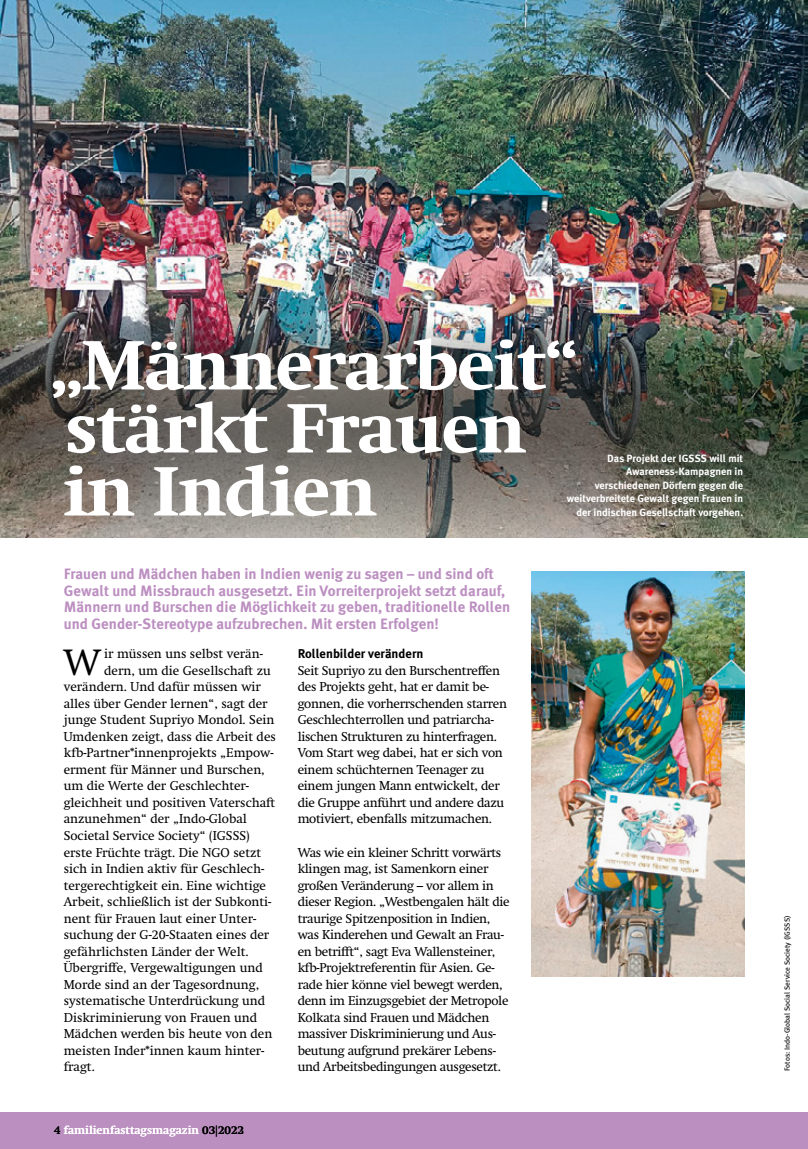
<style>
.page{position:relative;width:808px;height:1149px;background:#fff}
.page>*{position:absolute;margin:0;border:0;box-sizing:border-box;transform-origin:0 0}
.t1{font:800 67.5px/63px "Swift";letter-spacing:-.015em;color:#fff}
.t2{font:36.3px "Swift";color:#000}
.t3{font:700 15px/16.5px "Meta Plus";color:#bc8fc1}
.t4{font:12.75px/16.5px "Swift";letter-spacing:-.02em;color:#000}
.t5{font:12.75px "Swift";color:#000}
._06_ZwiTi{font:700 12.75px "Meta Plus";color:#000}
.t6{font:700 11.25px "Swift";color:#fff}
.t7{font:700 11.25px "Swift";color:#000}
.t8{font:700 10.5px/13.5px "Meta Plus";color:#fff;text-align:right}
.t9{font:7.5px "Meta Plus Lining";color:#000}
.s1{color:#000}
</style>
<div class="page">
<div style="left:0;top:1112px;width:808px;height:36px;background:#bc8fc1"></div>
<img style="left:0;top:0;width:808px;height:317px">
<img style="left:0;top:317px;width:808px;height:220px">
<img style="left:531px;top:571px;width:213px;height:405px">
<p class="t1" style="left:50px;top:334px;width:528px">„Männerarbeit“ stärkt Frauen in Indien</p>
<p class="t8" style="left:567px;top:451px;width:178px">Das Projekt der IGSSS will mit Awareness-Kampagnen in verschiedenen Dörfern gegen die weitverbreitete Gewalt gegen Frauen in der indischen Gesellschaft vorgehen.</p>
<p class="t3" style="left:64px;top:565px;width:448px">Frauen und Mädchen haben in Indien wenig zu sagen – und sind oft Gewalt und Missbrauch ausgesetzt. Ein Vorreiterprojekt setzt darauf, Männern und Burschen die Möglichkeit zu geben, traditionelle Rollen und Gender-Stereotype aufzubrechen. Mit ersten Erfolgen!</p>
<p class="t2" style="left:64px;top:641px;width:38px">W</p>
<p class="t5" style="left:104px;top:646px;width:160px">ir müssen uns selbst verän-</p>
<p class="t5" style="left:104px;top:663px;width:168px">dern, um die Gesellschaft zu</p>
<p class="t5" style="left:64px;top:679px;width:199px">verändern. Und dafür müssen wir</p>
<p class="t5" style="left:64px;top:696px;width:205px">alles über Gender lernen“, sagt der</p>
<p class="t5" style="left:64px;top:712px;width:212px">junge Student Supriyo Mondol. Sein</p>
<p class="t5" style="left:64px;top:729px;width:214px">Umdenken zeigt, dass die Arbeit des</p>
<p class="t5" style="left:64px;top:745px;width:211px">kfb-Partner*innenprojekts „Empow-</p>
<p class="t5" style="left:64px;top:762px;width:203px">erment für Männer und Burschen,</p>
<p class="t5" style="left:64px;top:778px;width:187px">um die Werte der Geschlechter-</p>
<p class="t5" style="left:64px;top:795px;width:213px">gleichheit und positiven Vaterschaft</p>
<p class="t5" style="left:64px;top:811px;width:185px">anzunehmen“ der „Indo-Global</p>
<p class="t5" style="left:64px;top:828px;width:187px">Societal Service Society“ (IGSSS)</p>
<p class="t5" style="left:64px;top:844px;width:199px">erste Früchte trägt. Die NGO setzt</p>
<p class="t5" style="left:64px;top:861px;width:202px">sich in Indien aktiv für Geschlech-</p>
<p class="t5" style="left:64px;top:877px;width:204px">tergerechtigkeit ein. Eine wichtige</p>
<p class="t5" style="left:64px;top:894px;width:209px">Arbeit, schließlich ist der Subkonti-</p>
<p class="t5" style="left:64px;top:910px;width:194px">nent für Frauen laut einer Unter-</p>
<p class="t5" style="left:64px;top:927px;width:207px">suchung der G-20-Staaten eines der</p>
<p class="t5" style="left:64px;top:943px;width:186px">gefährlichsten Länder der Welt.</p>
<p class="t5" style="left:64px;top:960px;width:200px">Übergriffe, Vergewaltigungen und</p>
<p class="t5" style="left:64px;top:976px;width:197px">Morde sind an der Tagesordnung,</p>
<p class="t5" style="left:64px;top:993px;width:203px">systematische Unterdrückung und</p>
<p class="t5" style="left:64px;top:1009px;width:195px">Diskriminierung von Frauen und</p>
<p class="t5" style="left:64px;top:1026px;width:210px">Mädchen werden bis heute von den</p>
<p class="t5" style="left:64px;top:1042px;width:202px">meisten Inder*innen kaum hinter-</p>
<p class="t4" style="left:64px;top:1058px;width:33px">fragt.</p>
<p class="t6" style="left:54px;top:1123px;width:192px"><span class="s1">4</span> familienfasttagsmagazin <span class="s1">03|2023</span></p>
<p class="t7" style="left:238px;top:1123px;width:8px">2</p>
<p class="_06_ZwiTi" style="left:298px;top:646px;width:127px">Rollenbilder verändern</p>
<p class="t4" style="left:298px;top:662px;width:211px">Seit Supriyo zu den Burschentreffen des Projekts geht, hat er damit be&shy;gonnen, die vorherrschenden starren Geschlechterrollen und patriarcha&shy;lischen Strukturen zu hinterfragen.<br>Vom Start weg dabei, hat er sich von einem schüchternen Teenager zu einem jungen Mann entwickelt, der die Gruppe anführt und andere dazu motiviert, ebenfalls mitzumachen.</p>
<p class="t4" style="left:298px;top:843px;width:213px">Was wie ein kleiner Schritt vorwärts klingen mag, ist Samenkorn einer großen Veränderung – vor allem in dieser Region. „Westbengalen hält die traurige Spitzenposition in Indien, was Kinderehen und Gewalt an Frau&shy;en betrifft“, sagt Eva Wallensteiner, kfb-Projektreferentin für Asien. Ge&shy;rade hier könne viel bewegt werden, denn im Einzugsgebiet der Metropole Kolkata sind Frauen und Mädchen massiver Diskriminierung und Aus&shy;beutung aufgrund prekärer Lebens&shy;und Arbeitsbedingungen ausgesetzt.</p>
<p class="t9" style="left:783px;top:1070px;width:157px;rotate:-90deg">Fotos: Indo-Global Social Service Society (IGSSS)</p>
</div>
